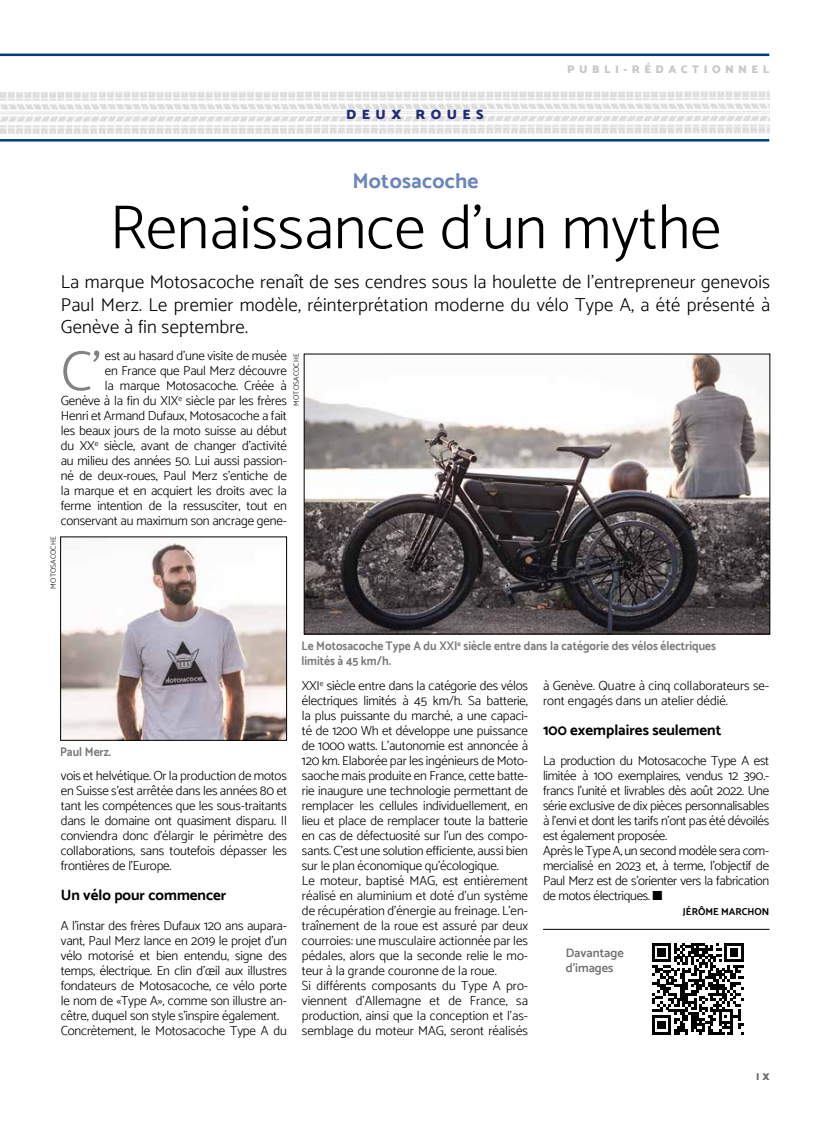
<style>
.page{position:relative;width:830px;height:1134px;background:#fff}
.page>*{position:absolute;margin:0;border:0;box-sizing:border-box;transform-origin:0 0}
.t1{font:300 62.5px "Catamaran";color:#000}
.t2{font:300 56.38px "Catamaran";color:#838382}
.t3{font:700 21.25px "Catamaran";letter-spacing:.01em;color:#6c85ba}
.t4{font:300 18.75px/22.5px "Catamaran";letter-spacing:.01em;color:#000;text-align:justify}
.t5{font:700 15px "Catamaran";color:#000}
.t6{font:900 13.75px "Catamaran";letter-spacing:.4em;color:#232c77}
.t7{font:300 13.12px/15px "Catamaran";letter-spacing:-.01em;color:#000}
.t8{font:700 12.5px/15px "Catamaran";color:#7c7b7b;scale:.92 1}
.t9{font:600 12.5px/15px "Catamaran";color:#706f6f}
.t10{font:900 11.25px "Catamaran";letter-spacing:.4em;color:#c8c8c8}
.t11{font:700 10px "Catamaran";color:#000}
.t12{font:900 10px "Catamaran";color:#706f6f}
.t13{font:300 7.5px "Catamaran";letter-spacing:.01em;color:#000}
</style>
<div class="page">
<img style="left:0;top:91px;width:768px;height:44px">
<hr style="left:0;top:54px;width:768px;height:2px;background:#003d7c">
<hr style="left:0;top:139px;width:768px;height:3px;background:#003d7c">
<img style="left:306px;top:356px;width:461px;height:276px">
<div style="left:304px;top:354px;width:465px;height:280px;border:1px solid #000"></div>
<img style="left:62px;top:542px;width:223px;height:197px">
<div style="left:60px;top:537px;width:227px;height:204px;border:1px solid #000"></div>
<svg style="left:652px;top:943px;width:91px;height:92px"></svg>
<hr style="left:543px;top:929px;width:226px;height:1px;background:#000">
<p class="t6" style="left:346px;top:106px;width:139px">DEUX ROUES</p>
<p class="t10" style="left:567px;top:63px;width:203px">PUBLI-RÉDACTIONNEL</p>
<h3 class="t3" style="left:352px;top:168px;width:128px">Motosacoche</h3>
<h1 class="t1" style="left:110px;top:190px;width:612px">Renaissance d’un mythe</h1>
<h3 class="t4" style="left:61px;top:271px;width:710px">La marque Motosacoche renaît de ses cendres sous la houlette de l’entrepreneur genevois Paul Merz. Le premier modèle, réinterprétation moderne du vélo Type A, a été présenté à Genève à fin septembre.</h3>
<p class="t7" style="left:61px;top:348px;width:227px;text-align:right">est au hasard d’une visite de musée<br>en France que Paul Merz découvre<br>la marque Motosacoche. Créée à<br>Genève à la fin du XIX<sup>e</sup> siècle par les frères Henri et Armand Dufaux, Motosacoche a fait les beaux jours de la moto suisse au début du XX<sup>e</sup> siècle, avant de changer d’activité au milieu des années 50. Lui aussi passion&shy;né de deux-roues, Paul Merz s’entiche de la marque et en acquiert les droits avec la ferme intention de la ressusciter, tout en conservant au maximum son ancrage gene-</p>
<h2 class="t2" style="left:61px;top:338px;width:42px">C’</h2>
<p class="t13" style="left:292px;top:406px;width:54px;rotate:-90deg">MOTOSACOCHE</p>
<p class="t13" style="left:49px;top:589px;width:54px;rotate:-90deg">MOTOSACOCHE</p>
<p class="t8" style="left:60px;top:744px;width:57px">Paul Merz.</p>
<p class="t7" style="left:61px;top:768px;width:227px;text-align:justify">vois et helvétique. Or la production de motos en Suisse s’est arrêtée dans les années 80 et tant les compétences que les sous-traitants dans le domaine ont quasiment disparu. Il conviendra donc d’élargir le périmètre des collaborations, sans toutefois dépasser les frontières de l’Europe.</p>
<p class="t5" style="left:61px;top:886px;width:167px">Un vélo pour commencer</p>
<p class="t7" style="left:61px;top:918px;width:227px">A l’instar des frères Dufaux 120 ans aupara&shy;vant, Paul Merz lance en 2019 le projet d’un vélo motorisé et bien entendu, signe des temps, électrique. En clin d’œil aux illustres fondateurs de Motosacoche, ce vélo porte le nom de «Type A», comme son illustre an&shy;cêtre, duquel son style s’inspire également.<br>Concrètement, le Motosacoche Type A du</p>
<p class="t8" style="left:301px;top:638px;width:452px">Le Motosacoche Type A du XXI<sup>e</sup> siècle entre dans la catégorie des vélos électriques limités à 45 km/h.</p>
<p class="t7" style="left:302px;top:678px;width:227px">XXI<sup>e</sup> siècle entre dans la catégorie des vélos électriques limités à 45 km/h. Sa batterie, la plus puissante du marché, a une capaci&shy;té de 1200 Wh et développe une puissance de 1000 watts. L’autonomie est annoncée à 120 km. Elaborée par les ingénieurs de Moto&shy;saoche mais produite en France, cette batte&shy;rie inaugure une technologie permettant de remplacer les cellules individuellement, en lieu et place de remplacer toute la batterie en cas de défectuosité sur l’un des compo&shy;sants. C’est une solution efficiente, aussi bien sur le plan économique qu’écologique.<br>Le moteur, baptisé MAG, est entièrement réalisé en aluminium et doté d’un système de récupération d’énergie au freinage. L’en&shy;traînement de la roue est assuré par deux courroies: une musculaire actionnée par les pédales, alors que la seconde relie le mo&shy;teur à la grande couronne de la roue.<br>Si différents composants du Type A pro&shy;viennent d’Allemagne et de France, sa production, ainsi que la conception et l’as&shy;semblage du moteur MAG, seront réalisés</p>
<p class="t7" style="left:543px;top:678px;width:227px">à Genève. Quatre à cinq collaborateurs se&shy;ront engagés dans un atelier dédié.</p>
<p class="t5" style="left:543px;top:721px;width:180px">100 exemplaires seulement</p>
<p class="t7" style="left:543px;top:753px;width:227px">La production du Motosacoche Type A est limitée à 100 exemplaires, vendus 12 390.- francs l’unité et livrables dès août 2022. Une série exclusive de dix pièces personnalisables à l’envi et dont les tarifs n’ont pas été dévoilés est également proposée.<br>Après le Type A, un second modèle sera com&shy;mercialisé en 2023 et, à terme, l’objectif de Paul Merz est de s’orienter vers la fabrication de motos électriques. ■</p>
<p class="t11" style="left:682px;top:906px;width:88px">JÉRÔME MARCHON</p>
<p class="t9" style="left:565px;top:945px;width:60px">Davantage d’images</p>
<p class="t12" style="left:755px;top:1070px;width:15px">I X</p>
</div>
